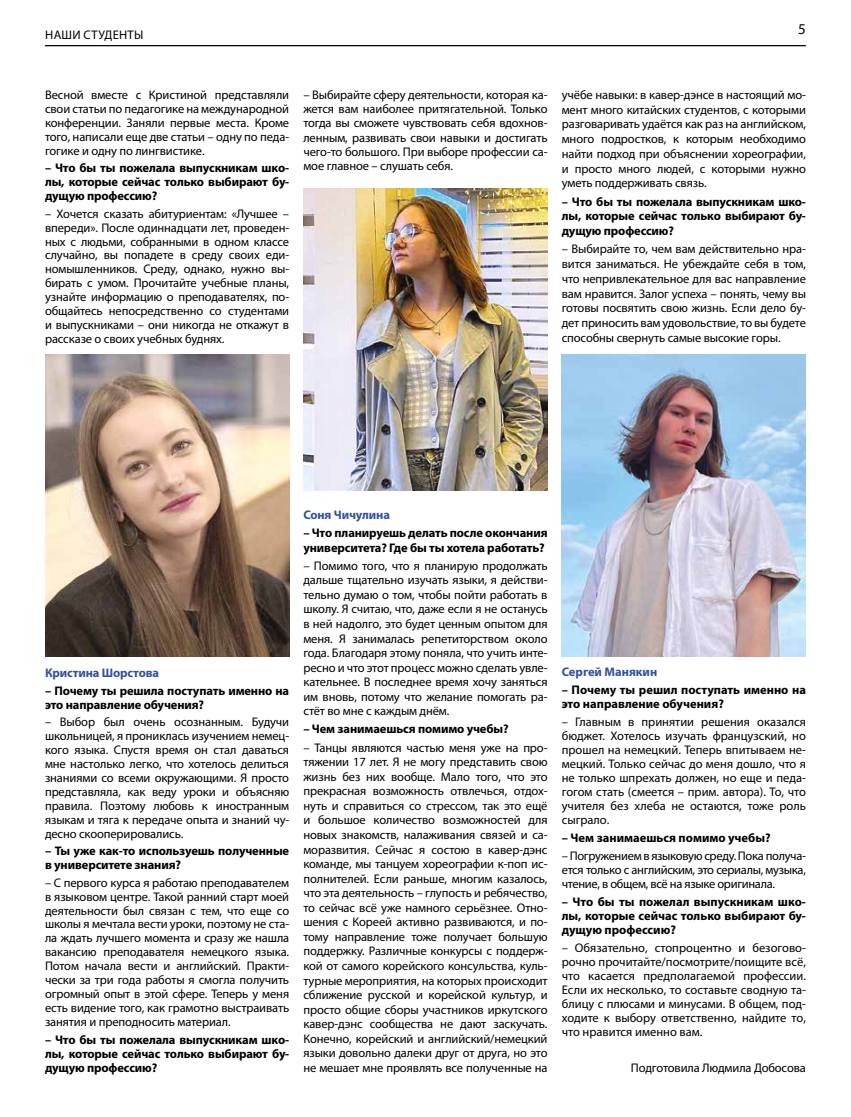
<style>
.page{position:relative;width:851px;height:1117px;background:#fff}
.page>*{position:absolute;margin:0;border:0;box-sizing:border-box;transform-origin:0 0}
.t1{font:15px "Myriad Pro";color:#000}
.t2{font:12.5px/14.5px "Myriad Pro";letter-spacing:-.01em;color:#000;text-align:justify}
.t3{font:700 12.5px/14.1px "Myriad Pro";letter-spacing:-.01em;color:#000;text-align:justify}
.t4{font:700 12.5px "Myriad Pro";letter-spacing:-.01em;color:#33519f}
.t5{font:12.5px "Myriad Pro";letter-spacing:.02em;color:#000}
</style>
<div class="page">
<hr style="left:45px;top:45px;width:760px;height:1px;background:#000">
<img style="left:45px;top:354px;width:244px;height:302px">
<img style="left:561px;top:354px;width:244px;height:302px">
<img style="left:303px;top:189px;width:244px;height:301px">
<p class="t5" style="left:45px;top:27px;width:100px">НАШИ СТУДЕНТЫ</p>
<p class="t1" style="left:798px;top:20px;width:9px">5</p>
<p class="t2" style="left:45px;top:88px;width:246px;line-height:13.9px">Весной вместе с Кристиной представляли свои статьи по педагогике на международной конференции. Заняли первые места. Кроме того, написали еще две статьи – одну по педа&shy;гогике и одну по лингвистике.</p>
<p class="t3" style="left:45px;top:161px;width:246px">– Что бы ты пожелала выпускникам шко&shy;лы, которые сейчас только выбирают бу&shy;дущую профессию?</p>
<p class="t2" style="left:45px;top:206px;width:246px;line-height:13.9px">– Хочется сказать абитуриентам: «Лучшее – впереди». После одиннадцати лет, проведен&shy;ных с людьми, собранными в одном классе случайно, вы попадете в среду своих еди&shy;номышленников. Среду, однако, нужно вы&shy;бирать с умом. Прочитайте учебные планы, узнайте информацию о преподавателях, по&shy;общайтесь непосредственно со студентами и выпускниками – они никогда не откажут в рассказе о своих учебных буднях.</p>
<p class="t2" style="left:303px;top:87px;width:246px">– Выбирайте сферу деятельности, которая ка&shy;жется вам наиболее притягательной. Только тогда вы сможете чувствовать себя вдохнов&shy;ленным, развивать свои навыки и достигать чего-то большого. При выборе профессии са&shy;мое главное – слушать себя.</p>
<p class="t2" style="left:561px;top:87px;width:246px">учёбе навыки: в кавер-дэнсе в настоящий мо&shy;мент много китайских студентов, с которыми разговаривать удаётся как раз на английском, много подростков, к которым необходимо найти подход при объяснении хореографии, и просто много людей, с которыми нужно уметь поддерживать связь.</p>
<p class="t3" style="left:561px;top:194px;width:246px;line-height:14.8px">– Что бы ты пожелала выпускникам шко&shy;лы, которые сейчас только выбирают бу&shy;дущую профессию?</p>
<p class="t2" style="left:561px;top:242px;width:246px">– Выбирайте то, чем вам действительно нра&shy;вится заниматься. Не убеждайте себя в том, что непривлекательное для вас направление вам нравится. Залог успеха – понять, чему вы готовы посвятить свою жизнь. Если дело бу&shy;дет приносить вам удовольствие, то вы будете способны свернуть самые высокие горы.</p>
<p class="t4" style="left:45px;top:664px;width:116px">Кристина Шорстова</p>
<p class="t3" style="left:45px;top:682px;width:245px">– Почему ты решила поступать именно на это направление обучения?</p>
<p class="t2" style="left:45px;top:714px;width:246px;line-height:14px">– Выбор был очень осознанным. Будучи школьницей, я прониклась изучением немец&shy;кого языка. Спустя время он стал даваться мне настолько легко, что хотелось делиться знаниями со всеми окружающими. Я просто представляла, как веду уроки и объясняю правила. Поэтому любовь к иностранным языкам и тяга к передаче опыта и знаний чу&shy;десно скооперировались.</p>
<p class="t3" style="left:45px;top:843px;width:246px">– Ты уже как-то используешь полученные в университете знания?</p>
<p class="t2" style="left:45px;top:875px;width:246px;line-height:13.9px">– С первого курса я работаю преподавателем в языковом центре. Такой ранний старт моей деятельности был связан с тем, что еще со школы я мечтала вести уроки, поэтому не ста&shy;ла ждать лучшего момента и сразу же нашла вакансию преподавателя немецкого языка.<br>Потом начала вести и английский. Практи&shy;чески за три года работы я смогла получить огромный опыт в этой сфере. Теперь у меня есть видение того, как грамотно выстраивать занятия и преподносить материал.</p>
<p class="t3" style="left:45px;top:1031px;width:246px">– Что бы ты пожелала выпускникам шко&shy;лы, которые сейчас только выбирают бу&shy;дущую профессию?</p>
<p class="t4" style="left:303px;top:506px;width:88px">Соня Чичулина</p>
<p class="t3" style="left:303px;top:525px;width:246px;line-height:14.5px">– Что планируешь делать после окончания университета? Где бы ты хотела работать?</p>
<p class="t2" style="left:303px;top:558px;width:246px">– Помимо того, что я планирую продолжать дальше тщательно изучать языки, я действи&shy;тельно думаю о том, чтобы пойти работать в школу. Я считаю, что, даже если я не останусь в ней надолго, это будет ценным опытом для меня. Я занималась репетиторством около года. Благодаря этому поняла, что учить инте&shy;ресно и что этот процесс можно сделать увле&shy;кательнее. В последнее время хочу заняться им вновь, потому что желание помогать ра&shy;стёт во мне с каждым днём.</p>
<p class="t3" style="left:303px;top:721px;width:207px">– Чем занимаешься помимо учебы?</p>
<p class="t2" style="left:303px;top:739px;width:246px">– Танцы являются частью меня уже на про&shy;тяжении 17 лет. Я не могу представить свою жизнь без них вообще. Мало того, что это прекрасная возможность отвлечься, отдох&shy;нуть и справиться со стрессом, так это ещё и большое количество возможностей для новых знакомств, налаживания связей и са&shy;моразвития. Сейчас я состою в кавер-дэнс команде, мы танцуем хореографии к-поп ис&shy;полнителей. Если раньше, многим казалось, что эта деятельность – глупость и ребячество, то сейчас всё уже намного серьёзнее. Отно&shy;шения с Кореей активно развиваются, и по&shy;тому направление тоже получает большую поддержку. Различные конкурсы с поддерж&shy;кой от самого корейского консульства, куль&shy;турные мероприятия, на которых происходит сближение русской и корейской культур, и просто общие сборы участников иркутского кавер-дэнс сообщества не дают заскучать.<br>Конечно, корейский и английский/немецкий языки довольно далеки друг от друга, но это не мешает мне проявлять все полученные на</p>
<p class="t4" style="left:561px;top:663px;width:97px">Сергей Манякин</p>
<p class="t3" style="left:561px;top:682px;width:246px">– Почему ты решил поступать именно на это направление обучения?</p>
<p class="t2" style="left:561px;top:714px;width:246px;line-height:14.1px">– Главным в принятии решения оказался бюджет. Хотелось изучать французский, но прошел на немецкий. Теперь впитываем не&shy;мецкий. Только сейчас до меня дошло, что я не только шпрехать должен, но еще и педа&shy;гогом стать (смеется – прим. автора). То, что учителя без хлеба не остаются, тоже роль сыграло.</p>
<p class="t3" style="left:561px;top:830px;width:210px">– Чем занимаешься помимо учебы?</p>
<p class="t2" style="left:561px;top:848px;width:246px;line-height:14.1px">– Погружением в языковую среду. Пока получа&shy;ется только с английским, это сериалы, музыка, чтение, в общем, всё на языке оригинала.</p>
<p class="t3" style="left:561px;top:893px;width:246px">– Что бы ты пожелал выпускникам шко&shy;лы, которые сейчас только выбирают бу&shy;дущую профессию?</p>
<p class="t2" style="left:561px;top:939px;width:246px;line-height:14.1px">– Обязательно, стопроцентно и безогово&shy;рочно прочитайте/посмотрите/поищите всё, что касается предполагаемой профессии.<br>Если их несколько, то составьте сводную та&shy;блицу с плюсами и минусами. В общем, под&shy;ходите к выбору ответственно, найдите то, что нравится именно вам.</p>
<p class="t2" style="left:631px;top:1059px;width:176px">Подготовила Людмила Добосова</p>
</div>
